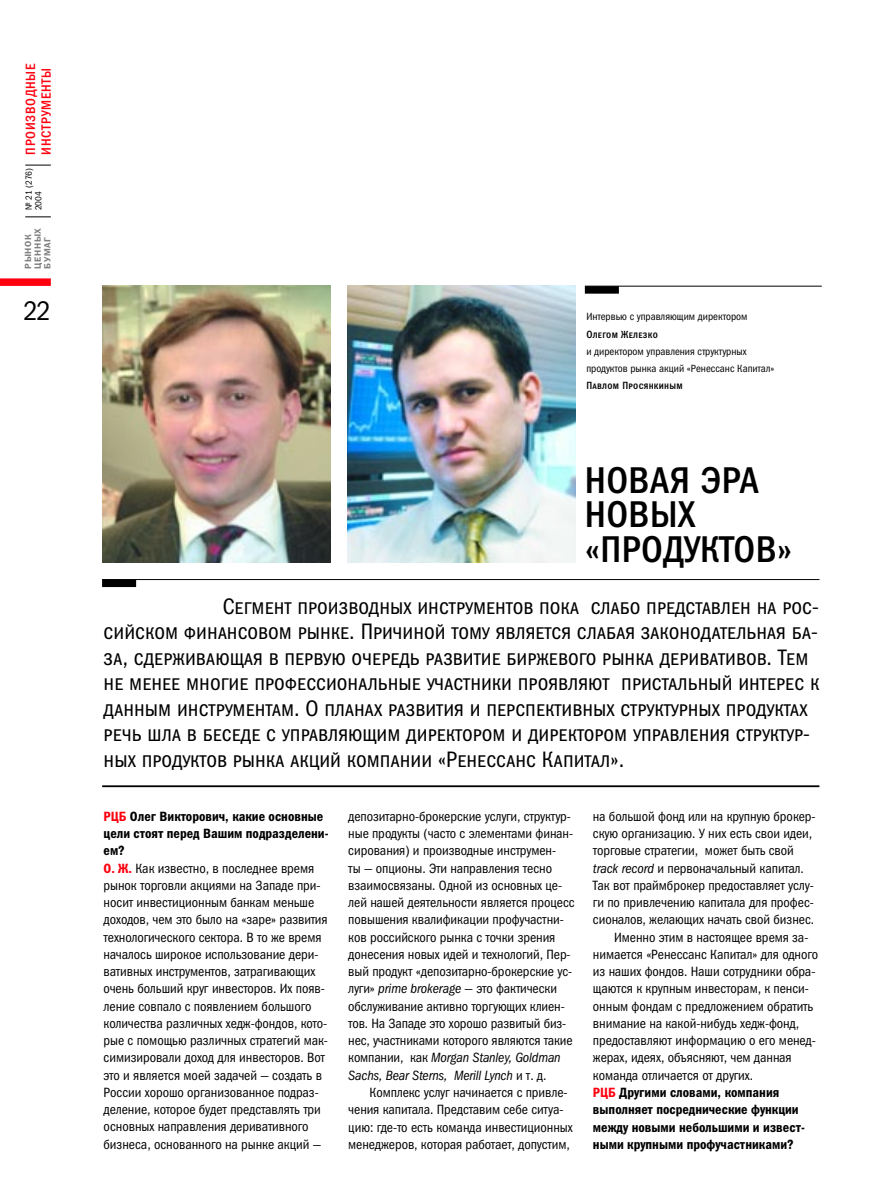
<style>
.page{position:relative;width:872px;height:1199px;background:#fff}
.page>*{position:absolute;margin:0;border:0;box-sizing:border-box;transform-origin:0 0}
.t1{font:37.5px/34.5px "Franklin Gothic Medi Cond C";letter-spacing:.01em;color:#000}
.t2{font:27px "Franklin Gothic Book Cond C";color:#000}
.t3{font:22.5px/25.5px "Franklin Gothic Book Cond SCC";color:#000}
.t4{font:13.5px/17.2px "Franklin Gothic Book Cond C";letter-spacing:-.005em;color:#000}
.t5{font:13.5px/17.2px "Franklin Gothic Demi Cond C";color:#000}
.t6{font:13.5px/15.8px "Franklin Gothic Medi Cond C";letter-spacing:.055em;color:#ff000f}
.t7{font:10.5px/17.2px "Franklin Gothic Book Cond C";color:#000}
.t8{font:10.5px "Franklin Gothic Medi Cond SCC";letter-spacing:.025em;color:#000}
.t9{font:9px/9.8px "Franklin Gothic Demi C";letter-spacing:.06em;color:#808080}
.t10{font:9px/9.8px "Franklin Gothic Book Cond C";color:#000}
.s1{color:#ff000f}
.s2{font-family:"Franklin Gothic Demi Cond C";color:#ff000f}
.s3{font-style:italic}
</style>
<div class="page">
<img style="left:347px;top:286px;width:228px;height:276px">
<div style="left:0;top:278px;width:51px;height:8px;background:#ff000f"></div>
<svg style="left:25px;top:217px;width:26px;height:1px"></svg>
<svg style="left:25px;top:165px;width:26px;height:1px"></svg>
<img style="left:102px;top:286px;width:228px;height:276px">
<hr style="left:102px;top:785px;width:717px;height:2px;background:#000">
<div style="left:102px;top:579px;width:34px;height:8px;background:#000"></div>
<hr style="left:102px;top:579px;width:717px;height:1px;background:#000">
<div style="left:585px;top:286px;width:34px;height:8px;background:#000"></div>
<hr style="left:585px;top:286px;width:236px;height:1px;background:#000">
<p class="t6" style="left:24px;top:154px;width:92px;rotate:-90deg">ПРОИЗВОДНЫЕ<br>ИНСТРУМЕНТЫ</p>
<p class="t10" style="left:25px;top:210px;width:44px;rotate:-90deg">№ 21 (276)<br>2004</p>
<p class="t9" style="left:24px;top:269px;width:42px;rotate:-90deg">РЫНОК<br>ЦЕННЫХ<br>БУМАГ</p>
<h2 class="t2" style="left:24px;top:301px;width:29px">22</h2>
<p class="t7" style="left:586px;top:309px;width:163px">Интервью с управляющим директором</p>
<p class="t8" style="left:586px;top:328px;width:73px">Олегом Железко</p>
<p class="t7" style="left:586px;top:344px;width:189px">и директором управления структурных продуктов рынка акций «Ренессанс Капитал»</p>
<p class="t8" style="left:586px;top:380px;width:98px">Павлом Просянкиным</p>
<h1 class="t1" style="left:585px;top:467px;width:209px">НОВАЯ ЭРА<br>НОВЫХ «ПРОДУКТОВ»</h1>
<p class="t3" style="left:104px;top:593px;width:717px;text-indent:119px">Сегмент производных инструментов пока слабо представлен на рос&shy;сийском финансовом рынке. Причиной тому является слабая законодательная ба&shy;за, сдерживающая в первую очередь развитие биржевого рынка деривативов. Тем не менее многие профессиональные участники проявляют пристальный интерес к данным инструментам. О планах развития и перспективных структурных продуктах речь шла в беседе с управляющим директором и директором управления структур&shy;ных продуктов рынка акций компании «Ренессанс Капитал».</p>
<p class="t5" style="left:104px;top:809px;width:226px"><span class="s1">РЦБ</span> Олег Викторович, какие основные цели стоят перед Вашим подразделени&shy;ем?</p>
<p class="t4" style="left:104px;top:860px;width:226px"><span class="s2">О. Ж.</span> Как известно, в последнее время рынок торговли акциями на Западе при&shy;носит инвестиционным банкам меньше доходов, чем это было на «заре» развития технологического сектора. В то же время началось широкое использование дери&shy;вативных инструментов, затрагивающих очень больший круг инвесторов. Их появ&shy;ление совпало с появлением большого количества различных хедж-фондов, кото&shy;рые с помощью различных стратегий мак&shy;симизировали доход для инвесторов. Вот это и является моей задачей — создать в России хорошо организованное подраз&shy;деление, которое будет представлять три основных направления деривативного бизнеса, основанного на рынке акций —</p>
<p class="t4" style="left:348px;top:809px;width:228px">депозитарно-брокерские услуги, структур&shy;ные продукты (часто с элементами финан&shy;сирования) и производные инструмен-<br>ты — опционы. Эти направления тесно взаимосвязаны. Одной из основных це&shy;лей нашей деятельности является процесс повышения квалификации профучастни&shy;ков российского рынка с точки зрения донесения новых идей и технологий, Пер&shy;вый продукт «депозитарно-брокерские ус&shy;луги» <span class="s3">prime brokerage</span> — это фактически обслуживание активно торгующих клиен&shy;тов. На Западе это хорошо развитый биз&shy;нес, участниками которого являются такие компании, как <span class="s3">Morgan Stanley, Goldman Sachs, Bear Sterns, Merill Lynch</span> и т. д.</p>
<p class="t4" style="left:348px;top:1085px;width:226px;text-indent:21px">Комплекс услуг начинается с привле&shy;чения капитала. Представим себе ситуа&shy;цию: где-то есть команда инвестиционных менеджеров, которая работает, допустим,</p>
<p class="t4" style="left:593px;top:809px;width:224px">на большой фонд или на крупную брокер-</p>
<p class="t4" style="left:593px;top:826px;width:221px">скую организацию. У них есть свои идеи,</p>
<p class="t4" style="left:593px;top:843px;width:202px">торговые стратегии, может быть свой</p>
<p class="t4" style="left:593px;top:860px;width:212px"><span class="s3">track record</span> и первоначальный капитал.</p>
<p class="t4" style="left:593px;top:878px;width:222px">Так вот праймброкер предоставляет услу-</p>
<p class="t4" style="left:593px;top:895px;width:222px">ги по привлечению капитала для профес-</p>
<p class="t4" style="left:593px;top:912px;width:223px">сионалов, желающих начать свой бизнес.</p>
<p class="t4" style="left:614px;top:929px;width:196px">Именно этим в настоящее время за-</p>
<p class="t4" style="left:593px;top:947px;width:227px">нимается «Ренессанс Капитал» для одного</p>
<p class="t4" style="left:593px;top:964px;width:224px">из наших фондов. Наши сотрудники обра-</p>
<p class="t4" style="left:593px;top:981px;width:217px">щаются к крупным инвесторам, к пенси-</p>
<p class="t4" style="left:593px;top:998px;width:222px">онным фондам с предложением обратить</p>
<p class="t4" style="left:593px;top:1016px;width:208px">внимание на какой-нибудь хедж-фонд,</p>
<p class="t4" style="left:593px;top:1033px;width:224px">предоставляют информацию о его менед-</p>
<p class="t4" style="left:593px;top:1050px;width:200px">жерах, идеях, объясняют, чем данная</p>
<p class="t4" style="left:593px;top:1067px;width:162px">команда отличается от других.</p>
<p class="t5" style="left:593px;top:1085px;width:213px"><span class="s1">РЦБ</span> Другими словами, компания выполняет посреднические функции между новыми небольшими и извест&shy;ными крупными профучастниками?</p>
</div>
